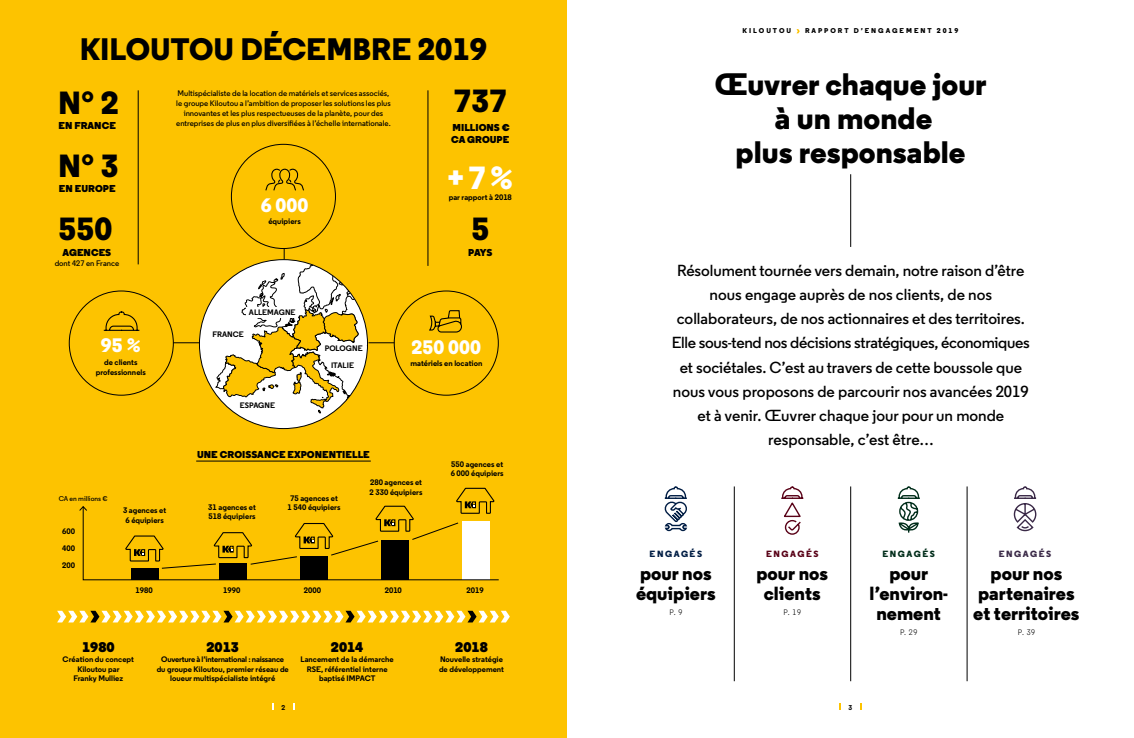
<style>
.page{position:relative;width:1134px;height:738px;background:#fff}
.page>*{position:absolute;margin:0;border:0;box-sizing:border-box;transform-origin:0 0}
.t1{font:800 32px "Regular";color:#000}
.t2{font:800 32px "Regular";color:#fff}
.t3{font:800 31px/34px "Regular";color:#000;text-align:center}
.t4{font:800 19.5px "Regular";color:#fff}
.t5{font:800 19px/20px "Regular";color:#000;text-align:center}
.t6{font:600 16px/24px "Regular";letter-spacing:-.005em;color:#000;text-align:center}
.t7{font:900 14px "Regular";color:#000}
.t8{font:900 10px/12px "Regular";color:#000}
.t9{font:800 9px "Regular";letter-spacing:.175em;color:#001d44}
.t10{font:800 9px "Regular";letter-spacing:.175em;color:#590217}
.t11{font:800 9px "Regular";letter-spacing:.175em;color:#002d1a}
.t12{font:800 9px "Regular";letter-spacing:.175em;color:#3a2947}
.t13{font:700 8px/9.5px "Regular";color:#000;text-align:center}
.t14{font:600 8px/10px "Regular";color:#000;text-align:center}
.t15{font:8px "Regular";color:#000}
.t16{font:700 7.9px "Regular";color:#000}
.t17{font:800 7px "Regular";letter-spacing:.28em;color:#000}
.t18{font:600 7px "Regular";color:#000}
.t19{font:700 7px "Regular";color:#000}
</style>
<div class="page">
<svg style="left:664px;top:486px;width:24px;height:45px"></svg>
<hr style="left:734px;top:486px;width:1px;height:194px;background:#000">
<hr style="left:850px;top:486px;width:1px;height:194px;background:#000">
<hr style="left:850px;top:174px;width:1px;height:73px;background:#000">
<hr style="left:967px;top:486px;width:1px;height:194px;background:#000">
<svg style="left:781px;top:486px;width:23px;height:49px"></svg>
<svg style="left:897px;top:486px;width:23px;height:47px"></svg>
<svg style="left:1013px;top:486px;width:24px;height:45px"></svg>
<svg style="left:796px;top:29px;width:4px;height:4px"></svg>
<div style="left:0;top:0;width:567px;height:737px;background:#fdc300"></div>
<svg style="left:57px;top:610px;width:453px;height:12px"></svg>
<div style="left:199px;top:259px;width:168px;height:169px;background:#fff;border-radius:50%"></div>
<hr style="left:427px;top:90px;width:1px;height:176px;background:#000">
<hr style="left:138px;top:90px;width:1px;height:174px;background:#000">
<svg style="left:429px;top:310px;width:33px;height:23px"></svg>
<svg style="left:103px;top:311px;width:37px;height:20px"></svg>
<svg style="left:265px;top:168px;width:39px;height:23px"></svg>
<hr style="left:196px;top:460px;width:175px;height:1px;background:#000">
<svg style="left:173px;top:342px;width:26px;height:1px"></svg>
<svg style="left:215px;top:248px;width:179px;height:169px"></svg>
<svg style="left:79px;top:487px;width:420px;height:93px"></svg>
<p class="t3" style="left:80px;top:33px;width:409px">KILOUTOU DÉCEMBRE 2019</p>
<p class="t14" style="left:176px;top:88px;width:216px">Multispécialiste de la location de matériels et services associés, le groupe Kiloutou a l’ambition de proposer les solutions les plus innovantes et les plus respectueuses de la planète, pour des entreprises de plus en plus diversifiées à l’échelle internationale.</p>
<p class="t1" style="left:58px;top:83px;width:62px">N°2</p>
<p class="t1" style="left:453px;top:80px;width:55px">737</p>
<p class="t8" style="left:59px;top:120px;width:59px">EN FRANCE</p>
<p class="t8" style="left:451px;top:121px;width:60px">MILLIONS €<br>CA GROUPE</p>
<p class="t1" style="left:58px;top:145px;width:62px">N°3</p>
<p class="t8" style="left:59px;top:182px;width:58px">EN EUROPE</p>
<p class="t2" style="left:448px;top:157px;width:67px">+7%</p>
<p class="t13" style="left:449px;top:192px;width:65px">par rapport à 2018</p>
<p class="t4" style="left:261px;top:192px;width:49px">6 000</p>
<p class="t13" style="left:268px;top:216px;width:34px">équipiers</p>
<p class="t1" style="left:59px;top:208px;width:55px">550</p>
<p class="t1" style="left:471px;top:208px;width:19px">5</p>
<p class="t8" style="left:63px;top:246px;width:50px">AGENCES</p>
<p class="t14" style="left:55px;top:258px;width:66px">dont 427 en France</p>
<p class="t4" style="left:101px;top:332px;width:41px">95%</p>
<p class="t13" style="left:96px;top:356px;width:52px;line-height:10px">de clients professionnels</p>
<p class="t16" style="left:249px;top:307px;width:48px">ALLEMAGNE</p>
<p class="t16" style="left:212px;top:329px;width:33px">FRANCE</p>
<p class="t16" style="left:240px;top:400px;width:37px">ESPAGNE</p>
<p class="t16" style="left:325px;top:342px;width:39px">POLOGNE</p>
<p class="t16" style="left:331px;top:360px;width:24px">ITALIE</p>
<p class="t8" style="left:197px;top:448px;width:174px">UNE CROISSANCE EXPONENTIELLE</p>
<p class="t8" style="left:468px;top:246px;width:26px">PAYS</p>
<p class="t4" style="left:412px;top:334px;width:71px">250 000</p>
<p class="t13" style="left:410px;top:358px;width:73px">matériels en location</p>
<p class="t18" style="left:59px;top:493px;width:51px">CA en millions €</p>
<p class="t13" style="left:62px;top:526px;width:14px">600</p>
<p class="t13" style="left:62px;top:542px;width:14px">400</p>
<p class="t13" style="left:62px;top:559px;width:14px">200</p>
<p class="t13" style="left:123px;top:505px;width:45px">3 agences et<br>6 équipiers</p>
<p class="t13" style="left:208px;top:501px;width:49px;text-align:left">31 agences et<br>518 équipiers</p>
<p class="t13" style="left:288px;top:492px;width:54px">75 agences et<br>1 540 équipiers</p>
<p class="t13" style="left:370px;top:477px;width:54px;text-align:left">280 agences et<br>2 330 équipiers</p>
<p class="t13" style="left:451px;top:459px;width:54px;text-align:left">550 agences et<br>6 000 équipiers</p>
<p class="t13" style="left:136px;top:584px;width:19px">1980</p>
<p class="t13" style="left:223px;top:584px;width:19px">1990</p>
<p class="t13" style="left:304px;top:584px;width:19px">2000</p>
<p class="t13" style="left:385px;top:584px;width:19px">2010</p>
<p class="t13" style="left:466px;top:584px;width:19px">2019</p>
<p class="t7" style="left:82px;top:637px;width:34px">1980</p>
<p class="t13" style="left:63px;top:654px;width:73px">Création du concept<br>Kiloutou par<br>Franky Mulliez</p>
<p class="t7" style="left:206px;top:637px;width:34px">2013</p>
<p class="t13" style="left:157px;top:654px;width:134px">Ouverture à l’international : naissance du groupe Kiloutou, premier réseau de loueur multispécialiste intégré</p>
<p class="t19" style="left:282px;top:702px;width:5px">2</p>
<p class="t7" style="left:331px;top:637px;width:34px">2014</p>
<p class="t13" style="left:300px;top:654px;width:95px">Lancement de la démarche<br>RSE, référentiel interne baptisé IMPACT</p>
<p class="t7" style="left:455px;top:637px;width:34px">2018</p>
<p class="t13" style="left:439px;top:654px;width:67px;text-align:left">Nouvelle stratégie de développement</p>
<p class="t17" style="left:742px;top:26px;width:50px">KILOUTOU</p>
<p class="t17" style="left:805px;top:26px;width:155px">RAPPORT D’ENGAGEMENT 2019</p>
<p class="t3" style="left:715px;top:68px;width:274px">Œuvrer chaque jour à un monde<br>plus responsable</p>
<p class="t6" style="left:672px;top:258px;width:359px">Résolument tournée vers demain, notre raison d’être nous engage auprès de nos clients, de nos collaborateurs, de nos actionnaires et des territoires.<br>Elle sous-tend nos décisions stratégiques, économiques et sociétales. C’est au travers de cette boussole que nous vous proposons de parcourir nos avancées 2019 et à venir. Œuvrer chaque jour pour un monde responsable, c’est être…</p>
<p class="t9" style="left:650px;top:548px;width:54px">ENGAGÉS</p>
<p class="t10" style="left:766px;top:548px;width:54px">ENGAGÉS</p>
<p class="t11" style="left:882px;top:548px;width:54px">ENGAGÉS</p>
<p class="t12" style="left:999px;top:548px;width:54px">ENGAGÉS</p>
<p class="t5" style="left:636px;top:562px;width:81px;text-align:left">pour nos équipiers</p>
<p class="t15" style="left:669px;top:606px;width:14px">P. 9</p>
<p class="t5" style="left:756px;top:562px;width:73px">pour nos clients</p>
<p class="t15" style="left:784px;top:606px;width:19px">P. 19</p>
<p class="t5" style="left:869px;top:562px;width:80px">pour l’environ&shy;nement</p>
<p class="t15" style="left:900px;top:626px;width:19px">P. 29</p>
<p class="t5" style="left:973px;top:562px;width:108px">pour nos partenaires et territoires</p>
<p class="t15" style="left:1018px;top:626px;width:19px">P. 39</p>
<p class="t19" style="left:849px;top:702px;width:5px">3</p>
</div>
